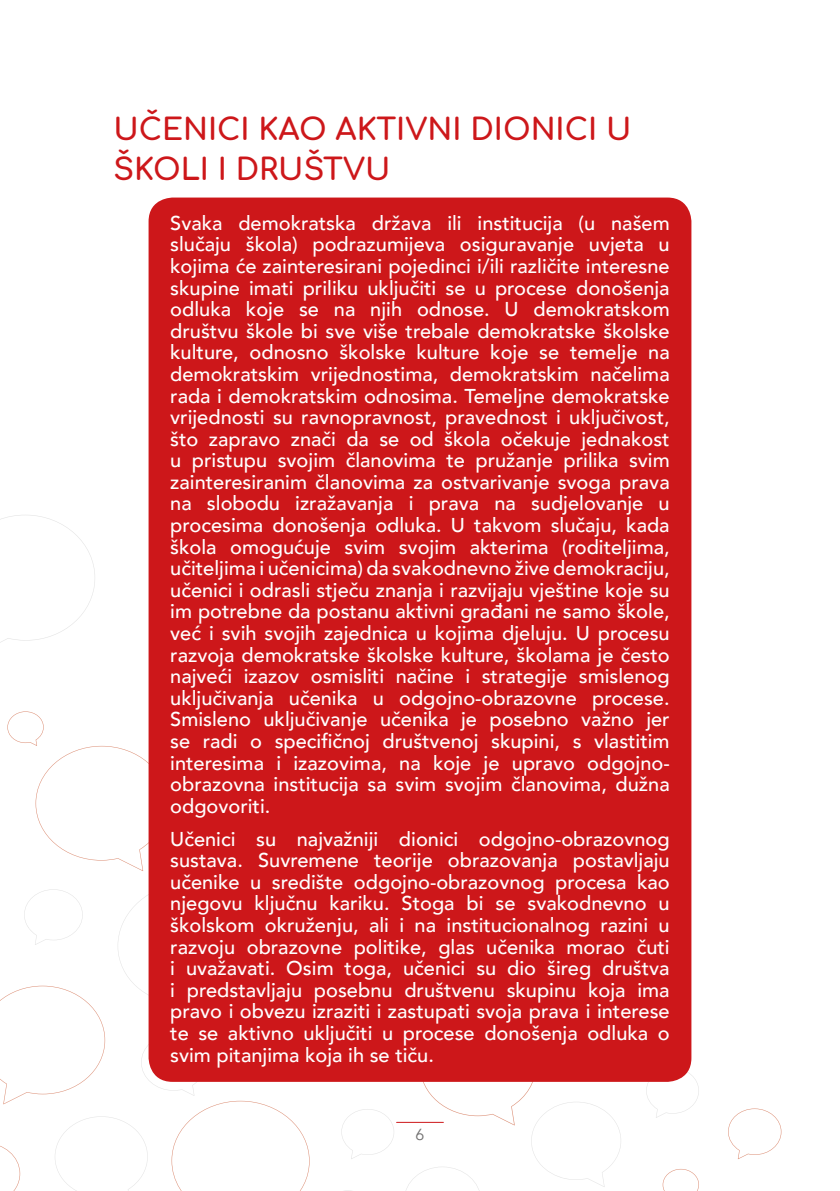
<style>
.page{position:relative;width:840px;height:1191px;background:#fff}
.page>*{position:absolute;margin:0;border:0;box-sizing:border-box;transform-origin:0 0}
.t1{font:700 30px/40px "Comfortaa";color:#cd171a}
.t2{font:500 20px/21.6px "Avenir";color:#fff;text-align:justify}
.t3{font:16px "Avenir";color:#706f6f}
</style>
<div class="page">
<svg style="left:728px;top:1108px;width:53px;height:51px"></svg>
<svg style="left:662px;top:1169px;width:36px;height:22px"></svg>
<svg style="left:0;top:515px;width:95px;height:128px"></svg>
<svg style="left:645px;top:1067px;width:53px;height:50px"></svg>
<svg style="left:7px;top:711px;width:141px;height:160px"></svg>
<svg style="left:0;top:889px;width:620px;height:302px"></svg>
<div style="left:148px;top:197px;width:543px;height:884px;background:#cd171a;border-radius:24px"></div>
<h1 class="t1" style="left:113px;top:105px;width:519px">UČENICI KAO AKTIVNI DIONICI U<br>ŠKOLI I DRUŠTVU</h1>
<p class="t2" style="left:170px;top:211px;width:500px">Svaka demokratska država ili institucija (u našem slučaju škola) podrazumijeva osiguravanje uvjeta u kojima će zainteresirani pojedinci i/ili različite interesne skupine imati priliku uključiti se u procese donošenja odluka koje se na njih odnose. U demokratskom društvu škole bi sve više trebale demokratske školske kulture, odnosno školske kulture koje se temelje na demokratskim vrijednostima, demokratskim načelima rada i demokratskim odnosima. Temeljne demokratske vrijednosti su ravnopravnost, pravednost i uključivost, što zapravo znači da se od škola očekuje jednakost u pristupu svojim članovima te pružanje prilika svim zainteresiranim članovima za ostvarivanje svoga prava na slobodu izražavanja i prava na sudjelovanje u procesima donošenja odluka. U takvom slučaju, kada škola omogućuje svim svojim akterima (roditeljima, učiteljima i učenicima) da svakodnevno žive demokraciju, učenici i odrasli stječu znanja i razvijaju vještine koje su im potrebne da postanu aktivni građani ne samo škole, već i svih svojih zajednica u kojima djeluju. U procesu razvoja demokratske školske kulture, školama je često najveći izazov osmisliti načine i strategije smislenog uključivanja učenika u odgojno-obrazovne procese.<br>Smisleno uključivanje učenika je posebno važno jer se radi o specifičnoj društvenoj skupini, s vlastitim interesima i izazovima, na koje je upravo odgojno&shy;obrazovna institucija sa svim svojim članovima, dužna odgovoriti.</p>
<p class="t2" style="left:170px;top:826px;width:500px">Učenici su najvažniji dionici odgojno-obrazovnog sustava. Suvremene teorije obrazovanja postavljaju učenike u središte odgojno-obrazovnog procesa kao njegovu ključnu kariku. Stoga bi se svakodnevno u školskom okruženju, ali i na institucionalnog razini u razvoju obrazovne politike, glas učenika morao čuti i uvažavati. Osim toga, učenici su dio šireg društva i predstavljaju posebnu društvenu skupinu koja ima pravo i obvezu izraziti i zastupati svoja prava i interese te se aktivno uključiti u procese donošenja odluka o svim pitanjima koja ih se tiču.</p>
<p class="t3" style="left:415px;top:1125px;width:10px">6</p>
</div>
